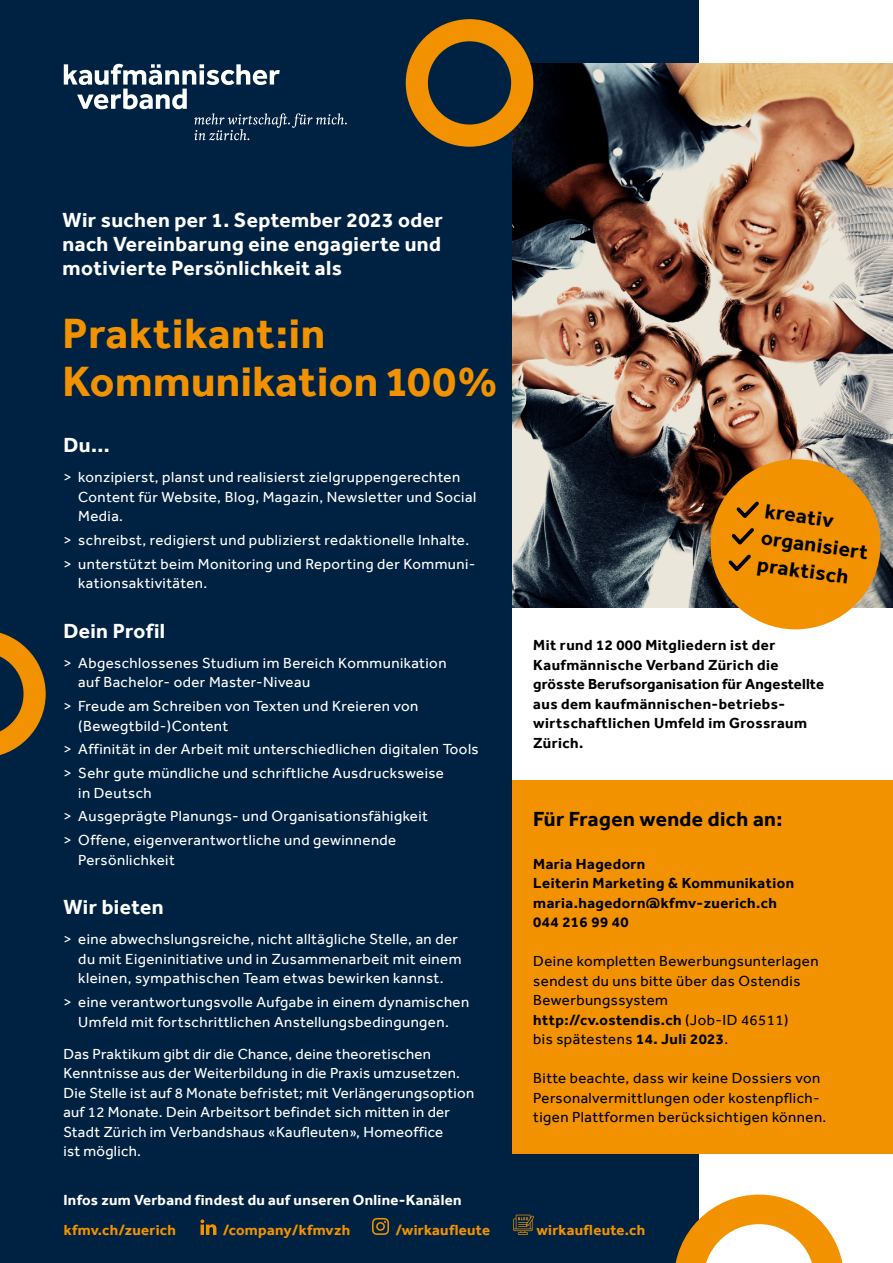
<style>
.page{position:relative;width:893px;height:1263px;background:#fff}
.page>*{position:absolute;margin:0;border:0;box-sizing:border-box;transform-origin:0 0}
.t1{font:700 43.5px/48px "Effra";letter-spacing:.01em;color:#f39200}
.t2{font:700 21px/24px "Effra";letter-spacing:.02em;color:#fff;text-align:justify}
.t3{font:700 21px/27px "Effra";letter-spacing:.02em;color:#000}
.t4{font:15px/19.5px "Effra";letter-spacing:.03em;color:#fff}
.t5{font:15px/19.5px "Effra";letter-spacing:.03em;color:#000}
.t6{font:700 15px/19.5px "Effra";letter-spacing:.03em;color:#000}
.t7{font:700 15px "Effra";letter-spacing:.02em;color:#f39200}
.t8{font:700 15px "Effra";letter-spacing:.02em;color:#fff}
.s1{font-weight:700}
</style>
<div class="page">
<div style="left:0;top:0;width:698px;height:1263px;background:#002242"></div>
<svg style="left:64px;top:64px;width:283px;height:76px"></svg>
<img style="left:512px;top:64px;width:381px;height:544px">
<svg style="left:406px;top:19px;width:127px;height:128px"></svg>
<svg style="left:675px;top:1194px;width:168px;height:69px"></svg>
<svg style="left:0;top:632px;width:46px;height:123px"></svg>
<svg style="left:372px;top:1218px;width:17px;height:17px"></svg>
<svg style="left:200px;top:1219px;width:16px;height:16px"></svg>
<svg style="left:513px;top:1215px;width:21px;height:20px"></svg>
<div style="left:512px;top:779px;width:381px;height:375px;background:#f39200"></div>
<div style="left:512px;top:608px;width:381px;height:171px;background:#fff"></div>
<div style="left:710px;top:459px;width:171px;height:170px;background:#f39200;border-radius:50%"></div>
<svg style="left:728px;top:501px;width:31px;height:70px"></svg>
<h2 class="t2" style="left:63px;top:207px;width:382px">Wir suchen per 1. September 2023 oder nach Vereinbarung eine engagierte und motivierte Persönlichkeit als</h2>
<h1 class="t1" style="left:62px;top:309px;width:437px">Praktikant:in<br>Kommunikation 100%</h1>
<h2 class="t2" style="left:63px;top:433px;width:48px">Du...</h2>
<p class="t4" style="left:78px;top:467px;width:399px;text-indent:-15px">&gt; konzipierst, planst und realisierst zielgruppengerechten<br>Content für Website, Blog, Magazin, Newsletter und Social<br>Media.</p>
<p class="t4" style="left:63px;top:528px;width:414px;line-height:23.7px">&gt; schreibst, redigierst und publizierst redaktionelle Inhalte. &gt; unterstützt beim Monitoring und Reporting der Kommuni-</p>
<p class="t4" style="left:78px;top:573px;width:130px">kationsaktivitäten.</p>
<h2 class="t2" style="left:63px;top:618px;width:103px">Dein Profil</h2>
<p class="t4" style="left:78px;top:653px;width:370px;text-indent:-15px">&gt; Abgeschlossenes Studium im Bereich Kommunikation auf Bachelor- oder Master-Niveau</p>
<p class="t4" style="left:78px;top:696px;width:342px;text-indent:-15px">&gt; Freude am Schreiben von Texten und Kreieren von (Bewegtbild-)Content</p>
<p class="t4" style="left:63px;top:737px;width:417px;line-height:23.7px">&gt; Affinität in der Arbeit mit unterschiedlichen digitalen Tools &gt; Sehr gute mündliche und schriftliche Ausdrucksweise</p>
<p class="t4" style="left:63px;top:780px;width:366px;line-height:23.7px;text-indent:15px">in Deutsch<br>&gt; Ausgeprägte Planungs- und Organisationsfähigkeit &gt; Offene, eigenverantwortliche und gewinnende</p>
<p class="t4" style="left:78px;top:850px;width:98px">Persönlichkeit</p>
<h2 class="t2" style="left:63px;top:895px;width:102px">Wir bieten</h2>
<p class="t4" style="left:78px;top:929px;width:385px;text-indent:-15px">&gt; eine abwechslungsreiche, nicht alltägliche Stelle, an der du mit Eigeninitiative und in Zusammenarbeit mit einem kleinen, sympathischen Team etwas bewirken kannst.</p>
<p class="t4" style="left:63px;top:992px;width:407px;text-align:center">&gt; eine verantwortungsvolle Aufgabe in einem dynamischen<br>Umfeld mit fortschrittlichen Anstellungsbedingungen.</p>
<p class="t4" style="left:63px;top:1044px;width:412px">Das Praktikum gibt dir die Chance, deine theoretischen Kenntnisse aus der Weiterbildung in die Praxis umzusetzen.<br>Die Stelle ist auf 8 Monate befristet; mit Verlängerungsoption auf 12 Monate. Dein Arbeitsort befindet sich mitten in der Stadt Zürich im Verbandshaus «Kaufleuten», Homeoffice<br>ist möglich.</p>
<p class="t8" style="left:63px;top:1191px;width:400px">Infos zum Verband findest du auf unseren Online-Kanälen</p>
<h2 class="t3" style="left:767px;top:497px;width:109px;rotate:8deg">kreativ organisiert praktisch</h2>
<p class="t6" style="left:533px;top:635px;width:292px">Mit rund 12 000 Mitgliedern ist der<br>Kaufmännische Verband Zürich die grösste Berufsorganisation für Angestellte aus dem kaufmännischen-betriebs&shy;wirtschaftlichen Umfeld im Grossraum<br>Zürich.</p>
<h2 class="t3" style="left:533px;top:805px;width:251px">Für Fragen wende dich an:</h2>
<p class="t6" style="left:533px;top:854px;width:262px">Maria Hagedorn<br>Leiterin Marketing &amp; Kommunikation maria.hagedorn@kfmv-zuerich.ch<br>044 216 99 40</p>
<p class="t5" style="left:533px;top:951px;width:287px">Deine kompletten Bewerbungsunterlagen sendest du uns bitte über das Ostendis Bewerbungssystem <span class="s1">http://cv.ostendis.ch</span> (Job-ID 46511)<br>bis spätestens <span class="s1">14. Juli 2023</span>.</p>
<p class="t5" style="left:533px;top:1068px;width:295px">Bitte beachte, dass wir keine Dossiers von<br>Personalvermittlungen oder kostenpflich&shy;tigen Plattformen berücksichtigen können.</p>
<p class="t7" style="left:64px;top:1221px;width:114px">kfmv.ch/zuerich</p>
<p class="t7" style="left:223px;top:1221px;width:129px">/company/kfmvzh</p>
<p class="t7" style="left:395px;top:1221px;width:96px">/wirkaufleute</p>
<p class="t7" style="left:536px;top:1221px;width:110px">wirkaufleute.ch</p>
</div>
